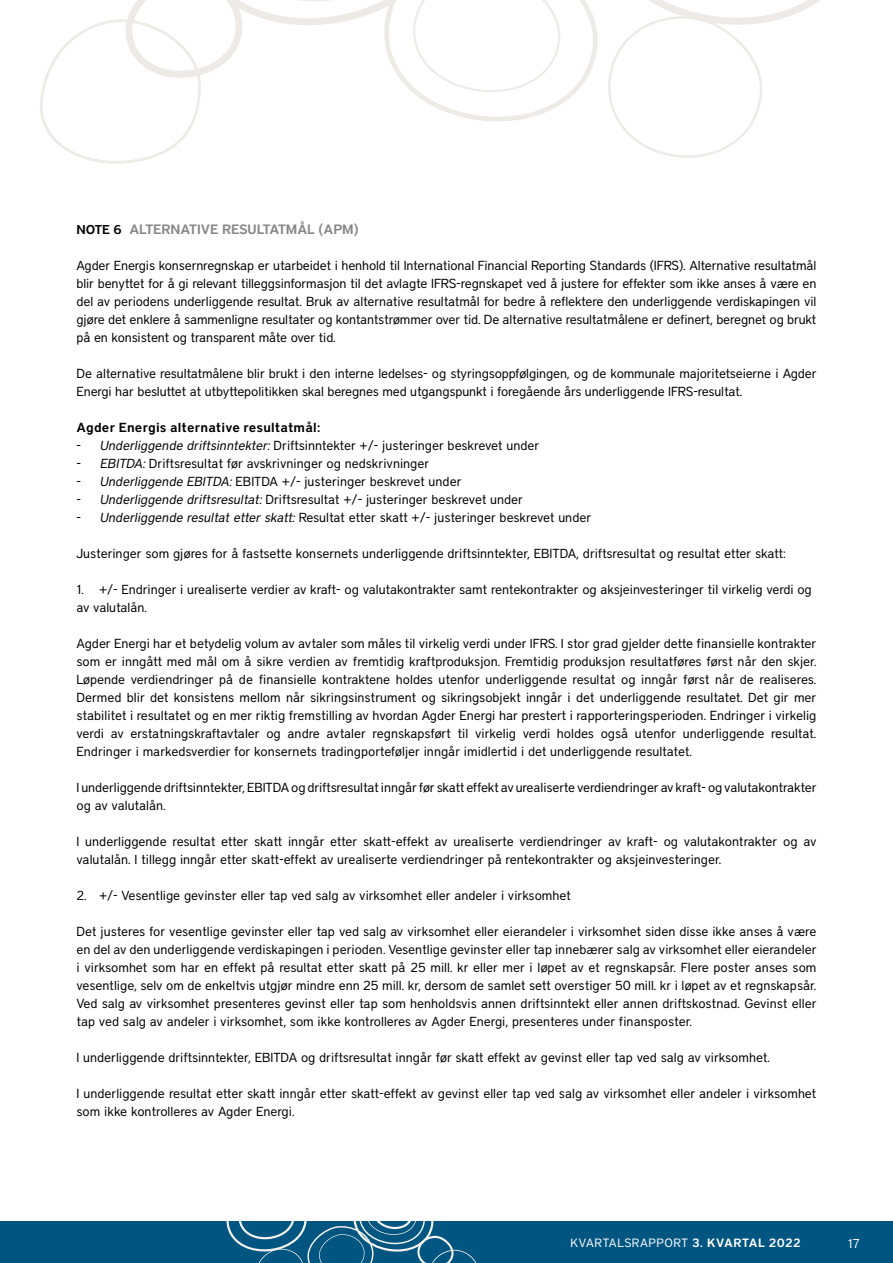
<style>
.page{position:relative;width:893px;height:1263px;background:#fff}
.page>*{position:absolute;margin:0;border:0;box-sizing:border-box;transform-origin:0 0}
.t1{font:600 13.5px "District";color:#868786}
.t2{font:13.05px/18px "District";letter-spacing:-.005em;color:#000}
.t3{font:600 13.05px "District";letter-spacing:.015em;color:#000}
.t4{font:12.75px "District";color:#fff}
.t5{font:12px "District";letter-spacing:.05em;color:#fff}
.s1{font-size:12.75px;color:#000}
.s2{font-style:italic}
.s3{font-weight:600}
</style>
<div class="page">
<div style="left:0;top:1221px;width:893px;height:42px;background:#005581"></div>
<svg style="left:226px;top:1221px;width:251px;height:42px"></svg>
<svg style="left:40px;top:0;width:780px;height:164px"></svg>
<p class="t1" style="left:77px;top:221px;width:283px"><span class="s1">NOTE 6</span> ALTERNATIVE RESULTATMÅL (APM)</p>
<p class="t2" style="left:77px;top:256px;width:741px;text-align:justify">Agder Energis konsernregnskap er utarbeidet i henhold til International Financial Reporting Standards (IFRS). Alternative resultatmål blir benyttet for å gi relevant tilleggsinformasjon til det avlagte IFRS-regnskapet ved å justere for effekter som ikke anses å være en del av periodens underliggende resultat. Bruk av alternative resultatmål for bedre å reflektere den underliggende verdiskapingen vil gjøre det enklere å sammenligne resultater og kontantstrømmer over tid. De alternative resultatmålene er definert, beregnet og brukt på en konsistent og transparent måte over tid.</p>
<p class="t2" style="left:77px;top:364px;width:741px">De alternative resultatmålene blir brukt i den interne ledelses- og styringsoppfølgingen, og de kommunale majoritetseierne i Agder<br>Energi har besluttet at utbyttepolitikken skal beregnes med utgangspunkt i foregående års underliggende IFRS-resultat.</p>
<p class="t3" style="left:77px;top:420px;width:245px">Agder Energis alternative resultatmål:</p>
<p class="t2" style="left:77px;top:436px;width:464px">- <span class="s2">Underliggende driftsinntekter:</span> Driftsinntekter +/- justeringer beskrevet under</p>
<p class="t2" style="left:77px;top:454px;width:354px">- <span class="s2">EBITDA:</span> Driftsresultat før avskrivninger og nedskrivninger</p>
<p class="t2" style="left:77px;top:472px;width:386px">- <span class="s2">Underliggende EBITDA:</span> EBITDA +/- justeringer beskrevet under</p>
<p class="t2" style="left:77px;top:490px;width:448px">- <span class="s2">Underliggende driftsresultat:</span> Driftsresultat +/- justeringer beskrevet under</p>
<p class="t2" style="left:77px;top:508px;width:516px">- <span class="s2">Underliggende resultat etter skatt:</span> Resultat etter skatt +/- justeringer beskrevet under</p>
<p class="t2" style="left:77px;top:544px;width:711px">Justeringer som gjøres for å fastsette konsernets underliggende driftsinntekter, EBITDA, driftsresultat og resultat etter skatt:</p>
<p class="t2" style="left:77px;top:580px;width:737px">1. +/- Endringer i urealiserte verdier av kraft- og valutakontrakter samt rentekontrakter og aksjeinvesteringer til virkelig verdi og av valutalån.</p>
<p class="t2" style="left:77px;top:634px;width:741px;text-align:justify">Agder Energi har et betydelig volum av avtaler som måles til virkelig verdi under IFRS. I stor grad gjelder dette finansielle kontrakter som er inngått med mål om å sikre verdien av fremtidig kraftproduksjon. Fremtidig produksjon resultatføres først når den skjer.<br>Løpende verdiendringer på de finansielle kontraktene holdes utenfor underliggende resultat og inngår først når de realiseres.<br>Dermed blir det konsistens mellom når sikringsinstrument og sikringsobjekt inngår i det underliggende resultatet. Det gir mer stabilitet i resultatet og en mer riktig fremstilling av hvordan Agder Energi har prestert i rapporteringsperioden. Endringer i virkelig verdi av erstatningskraftavtaler og andre avtaler regnskapsført til virkelig verdi holdes også utenfor underliggende resultat.<br>Endringer i markedsverdier for konsernets tradingporteføljer inngår imidlertid i det underliggende resultatet.</p>
<p class="t2" style="left:77px;top:778px;width:741px">I underliggende driftsinntekter, EBITDA og driftsresultat inngår før skatt effekt av urealiserte verdiendringer av kraft- og valutakontrakter og av valutalån.</p>
<p class="t2" style="left:77px;top:832px;width:741px">I underliggende resultat etter skatt inngår etter skatt-effekt av urealiserte verdiendringer av kraft- og valutakontrakter og av valutalån. I tillegg inngår etter skatt-effekt av urealiserte verdiendringer på rentekontrakter og aksjeinvesteringer.</p>
<p class="t2" style="left:77px;top:886px;width:496px">2. +/- Vesentlige gevinster eller tap ved salg av virksomhet eller andeler i virksomhet</p>
<p class="t2" style="left:77px;top:922px;width:741px;text-align:justify">Det justeres for vesentlige gevinster eller tap ved salg av virksomhet eller eierandeler i virksomhet siden disse ikke anses å være en del av den underliggende verdiskapingen i perioden. Vesentlige gevinster eller tap innebærer salg av virksomhet eller eierandeler i virksomhet som har en effekt på resultat etter skatt på 25 mill. kr eller mer i løpet av et regnskapsår. Flere poster anses som vesentlige, selv om de enkeltvis utgjør mindre enn 25 mill. kr, dersom de samlet sett overstiger 50 mill. kr i løpet av et regnskapsår.<br>Ved salg av virksomhet presenteres gevinst eller tap som henholdsvis annen driftsinntekt eller annen driftskostnad. Gevinst eller tap ved salg av andeler i virksomhet, som ikke kontrolleres av Agder Energi, presenteres under finansposter.</p>
<p class="t2" style="left:77px;top:1048px;width:695px">I underliggende driftsinntekter, EBITDA og driftsresultat inngår før skatt effekt av gevinst eller tap ved salg av virksomhet.</p>
<p class="t2" style="left:77px;top:1084px;width:741px">I underliggende resultat etter skatt inngår etter skatt-effekt av gevinst eller tap ved salg av virksomhet eller andeler i virksomhet som ikke kontrolleres av Agder Energi.</p>
<p class="t5" style="left:570px;top:1236px;width:232px">KVARTALSRAPPORT <span class="s3">3. KVARTAL 2022</span></p>
<p class="t4" style="left:848px;top:1236px;width:14px">17</p>
</div>
